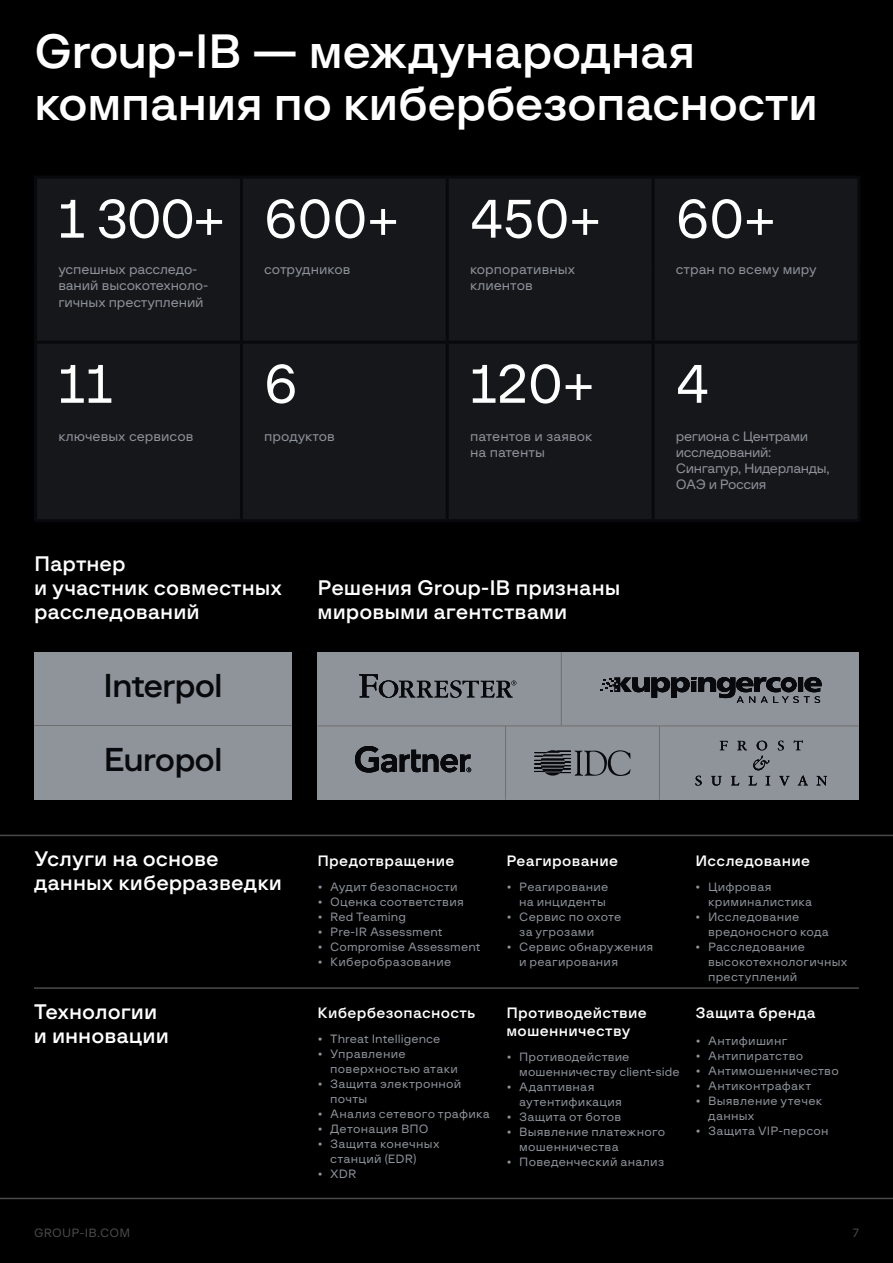
<style>
.page{position:relative;width:893px;height:1263px;background:#000}
.page>*{position:absolute;margin:0;border:0;box-sizing:border-box;transform-origin:0 0}
.t1{font:54px "G font Regular";color:#fff}
.t2{font:48px/52.5px "G font Medium";letter-spacing:-.015em;color:#fff}
.t3{font:33px "G font Medium";letter-spacing:-.03em;color:#07090c}
.t4{font:21px/24px "G font Medium";color:#fff}
.t5{font:15px/18px "G font Medium";letter-spacing:.02em;color:#fff}
.t6{font:13.5px/16.2px "G font Regular";letter-spacing:-.01em;color:#8f949b}
.t7{font:13.5px/16.2px "G font Regular";letter-spacing:-.03em;color:#8f949b}
.t8{font:12px/15px "G font Regular";letter-spacing:.02em;color:#8f949b}
.t9{font:12px "G font Regular";letter-spacing:.02em;color:#4a4a49}
.s1{color:#9d9d9c}
</style>
<div class="page">
<hr style="left:34px;top:987px;width:825px;height:2px;background:#4a4a49">
<hr style="left:0;top:1198px;width:893px;height:1px;background:#4a4a49">
<hr style="left:0;top:835px;width:893px;height:1px;background:#4a4a49">
<div style="left:37px;top:179px;width:820px;height:340px;background:#15171b"></div>
<hr style="left:34px;top:179px;width:3px;height:88px;background:#07090c">
<hr style="left:34px;top:267px;width:3px;height:74px;background:#07090c">
<hr style="left:34px;top:344px;width:3px;height:90px;background:#07090c">
<hr style="left:34px;top:434px;width:3px;height:85px;background:#07090c">
<hr style="left:34px;top:176px;width:207px;height:3px;background:#07090c">
<hr style="left:241px;top:176px;width:206px;height:3px;background:#07090c">
<hr style="left:240px;top:179px;width:3px;height:88px;background:#07090c">
<hr style="left:447px;top:176px;width:206px;height:3px;background:#07090c">
<hr style="left:446px;top:179px;width:3px;height:88px;background:#07090c">
<hr style="left:653px;top:176px;width:207px;height:3px;background:#07090c">
<hr style="left:652px;top:179px;width:3px;height:88px;background:#07090c">
<hr style="left:857px;top:179px;width:3px;height:88px;background:#07090c">
<hr style="left:240px;top:267px;width:3px;height:74px;background:#07090c">
<hr style="left:446px;top:267px;width:3px;height:74px;background:#07090c">
<hr style="left:652px;top:267px;width:3px;height:74px;background:#07090c">
<hr style="left:857px;top:267px;width:3px;height:74px;background:#07090c">
<hr style="left:34px;top:341px;width:207px;height:3px;background:#07090c">
<hr style="left:241px;top:341px;width:206px;height:3px;background:#07090c">
<hr style="left:240px;top:344px;width:3px;height:90px;background:#07090c">
<hr style="left:447px;top:341px;width:206px;height:3px;background:#07090c">
<hr style="left:446px;top:344px;width:3px;height:90px;background:#07090c">
<hr style="left:653px;top:341px;width:207px;height:3px;background:#07090c">
<hr style="left:652px;top:344px;width:3px;height:90px;background:#07090c">
<hr style="left:857px;top:344px;width:3px;height:90px;background:#07090c">
<hr style="left:240px;top:434px;width:3px;height:85px;background:#07090c">
<hr style="left:446px;top:434px;width:3px;height:85px;background:#07090c">
<hr style="left:652px;top:434px;width:3px;height:85px;background:#07090c">
<hr style="left:857px;top:434px;width:3px;height:85px;background:#07090c">
<hr style="left:34px;top:519px;width:207px;height:3px;background:#07090c">
<hr style="left:241px;top:519px;width:206px;height:3px;background:#07090c">
<hr style="left:447px;top:519px;width:206px;height:3px;background:#07090c">
<hr style="left:653px;top:519px;width:207px;height:3px;background:#07090c">
<div style="left:317px;top:652px;width:542px;height:148px;background:#8f949b"></div>
<hr style="left:317px;top:725px;width:542px;height:1px;background:#706f6f">
<hr style="left:561px;top:652px;width:1px;height:73px;background:#706f6f">
<hr style="left:505px;top:726px;width:1px;height:74px;background:#706f6f">
<hr style="left:659px;top:726px;width:1px;height:74px;background:#706f6f">
<div style="left:34px;top:652px;width:258px;height:74px;background:#8f949b"></div>
<div style="left:34px;top:726px;width:258px;height:74px;background:#8f949b"></div>
<svg style="left:600px;top:677px;width:222px;height:26px"></svg>
<svg style="left:534px;top:750px;width:97px;height:26px"></svg>
<svg style="left:720px;top:740px;width:83px;height:10px"></svg>
<svg style="left:695px;top:756px;width:132px;height:29px"></svg>
<svg style="left:359px;top:674px;width:157px;height:24px"></svg>
<svg style="left:355px;top:746px;width:116px;height:27px"></svg>
<hr style="left:34px;top:725px;width:258px;height:1px;background:#706f6f">
<h2 class="t2" style="left:34px;top:25px;width:785px">Group-IB — международная компания по кибербезопасности</h2>
<h1 class="t1" style="left:58px;top:190px;width:342px">1 300+ 600+</h1>
<h1 class="t1" style="left:470px;top:190px;width:132px">450+</h1>
<h1 class="t1" style="left:676px;top:190px;width:101px">60+</h1>
<p class="t6" style="left:58px;top:261px;width:151px">успешных расследо&shy;ваний высокотехноло&shy;гичных преступлений</p>
<p class="t6" style="left:264px;top:261px;width:88px">сотрудников</p>
<p class="t6" style="left:470px;top:261px;width:106px">корпоративных клиентов</p>
<p class="t6" style="left:676px;top:261px;width:142px">стран по всему миру</p>
<h1 class="t1" style="left:58px;top:355px;width:57px">11</h1>
<h1 class="t1" style="left:264px;top:355px;width:35px">6</h1>
<h1 class="t1" style="left:470px;top:355px;width:126px">120+</h1>
<h1 class="t1" style="left:676px;top:355px;width:34px">4</h1>
<p class="t6" style="left:58px;top:428px;width:137px">ключевых сервисов</p>
<p class="t6" style="left:264px;top:428px;width:72px">продуктов</p>
<p class="t6" style="left:470px;top:428px;width:124px">патентов и заявок на патенты</p>
<p class="t7" style="left:676px;top:428px;width:155px">региона с Центрами исследований:<br>Сингапур, Нидерланды,<br>ОАЭ и Россия</p>
<h3 class="t4" style="left:34px;top:552px;width:249px">Партнер<br>и участник совместных расследований</h3>
<h3 class="t3" style="left:103px;top:668px;width:121px">Interpol</h3>
<h3 class="t3" style="left:103px;top:742px;width:121px">Europol</h3>
<h3 class="t4" style="left:318px;top:576px;width:304px">Решения Group-IB признаны мировыми агентствами</h3>
<h3 class="t4" style="left:34px;top:847px;width:249px">Услуги на основе данных киберразведки</h3>
<p class="t5" style="left:317px;top:851px;width:138px">Предотвращение</p>
<p class="t5" style="left:506px;top:851px;width:113px">Реагирование</p>
<p class="t5" style="left:695px;top:851px;width:116px">Исследование</p>
<p class="t8" style="left:317px;top:879px;width:142px">• Аудит безопасности</p>
<p class="t8" style="left:317px;top:894px;width:148px">• Оценка соответствия</p>
<p class="t8" style="left:317px;top:909px;width:90px">• Red Teaming</p>
<p class="t8" style="left:317px;top:924px;width:127px">• Pre-IR Assessment</p>
<p class="t8" style="left:317px;top:939px;width:165px">• Compromise Assessment</p>
<p class="t8" style="left:317px;top:954px;width:135px">• Киберобразование</p>
<p class="t8" style="left:506px;top:879px;width:103px;text-align:right">• Реагирование на инциденты</p>
<p class="t8" style="left:519px;top:909px;width:104px;text-indent:-13px">• Сервис по охоте за угрозами</p>
<p class="t8" style="left:519px;top:939px;width:135px;text-indent:-13px">• Сервис обнаружения и реагирования</p>
<p class="t8" style="left:708px;top:879px;width:106px;text-indent:-13px">• Цифровая криминалистика</p>
<p class="t8" style="left:708px;top:909px;width:122px;text-indent:-13px">• Исследование вредоносного кода</p>
<p class="t8" style="left:708px;top:939px;width:141px;text-indent:-13px">• Расследование высокотехнологичных преступлений</p>
<h3 class="t4" style="left:34px;top:1000px;width:136px">Технологии и инновации</h3>
<p class="t5" style="left:317px;top:1003px;width:160px">Кибербезопасность</p>
<p class="t5" style="left:506px;top:1003px;width:142px">Противодействие мошенничеству</p>
<p class="t5" style="left:695px;top:1003px;width:122px">Защита бренда</p>
<p class="t8" style="left:317px;top:1031px;width:124px"><span class="s1">• T</span>hreat Intelligence</p>
<p class="t8" style="left:330px;top:1046px;width:129px;text-indent:-13px">• Управление поверхностью атаки</p>
<p class="t8" style="left:330px;top:1076px;width:133px;text-indent:-13px">• Защита электронной почты</p>
<p class="t8" style="left:317px;top:1106px;width:174px">• Анализ сетевого трафика</p>
<p class="t8" style="left:317px;top:1121px;width:113px">• Детонация ВПО</p>
<p class="t8" style="left:330px;top:1136px;width:111px;text-indent:-13px">• Защита конечных станций (EDR)</p>
<p class="t8" style="left:317px;top:1166px;width:40px">• XDR</p>
<p class="t8" style="left:695px;top:1033px;width:93px">• Антифишинг</p>
<p class="t8" style="left:695px;top:1048px;width:109px">• Антипиратство</p>
<p class="t8" style="left:695px;top:1063px;width:145px">• Антимошенничество</p>
<p class="t8" style="left:695px;top:1078px;width:117px">• Антиконтрафакт</p>
<p class="t8" style="left:708px;top:1093px;width:116px;text-indent:-13px">• Выявление утечек данных</p>
<p class="t8" style="left:695px;top:1123px;width:135px">• Защита VIP-персон</p>
<p class="t8" style="left:519px;top:1049px;width:162px;text-indent:-13px">• Противодействие мошенничеству client-side</p>
<p class="t8" style="left:519px;top:1079px;width:104px;text-indent:-13px">• Адаптивная аутентификация</p>
<p class="t8" style="left:506px;top:1109px;width:116px">• Защита от ботов</p>
<p class="t8" style="left:519px;top:1124px;width:148px;text-indent:-13px">• Выявление платежного мошенничества</p>
<p class="t8" style="left:506px;top:1154px;width:159px">• Поведенческий анализ</p>
<p class="t9" style="left:34px;top:1227px;width:98px">GROUP-IB.COM</p>
<p class="t9" style="left:853px;top:1227px;width:8px">7</p>
</div>
